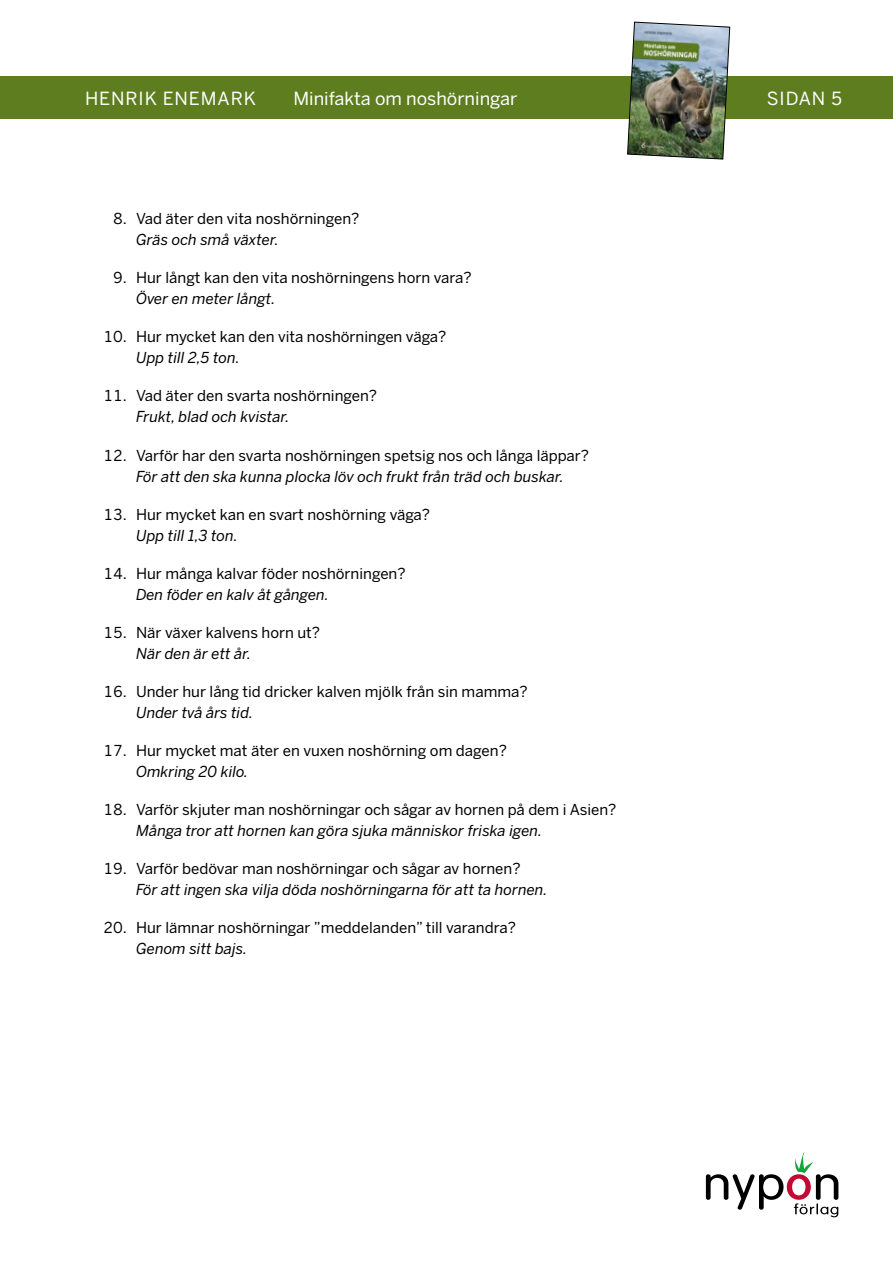
<style>
.page{position:relative;width:893px;height:1263px;background:#fff}
.page>*{position:absolute;margin:0;border:0;box-sizing:border-box;transform-origin:0 0}
.t1{font:18px "Benton Sans";color:#fff}
.t2{font:18px "Benton Sans";letter-spacing:.05em;color:#fff}
.t3{font:15px "Benton Sans";color:#000}
.t4{font:italic 15px "Benton Sans";color:#000}
</style>
<div class="page">
<svg style="left:706px;top:1152px;width:132px;height:65px"></svg>
<div style="left:0;top:77px;width:893px;height:42px;background:#5e7d1f"></div>
<img style="left:627px;top:21px;width:103px;height:139px">
<p class="t2" style="left:85px;top:87px;width:172px">HENRIK ENEMARK</p>
<p class="t1" style="left:293px;top:87px;width:225px">Minifakta om noshörningar</p>
<p class="t1" style="left:767px;top:87px;width:77px">SIDAN 5</p>
<p class="t3" style="left:113px;top:210px;width:248px">8. Vad äter den vita noshörningen?</p>
<p class="t4" style="left:136px;top:231px;width:144px">Gräs och små växter.</p>
<p class="t3" style="left:113px;top:269px;width:360px">9. Hur långt kan den vita noshörningens horn vara?</p>
<p class="t4" style="left:136px;top:290px;width:141px">Över en meter långt.</p>
<p class="t3" style="left:103px;top:328px;width:344px">10. Hur mycket kan den vita noshörningen väga?</p>
<p class="t4" style="left:136px;top:349px;width:105px">Upp till 2,5 ton.</p>
<p class="t3" style="left:103px;top:387px;width:275px">11. Vad äter den svarta noshörningen?</p>
<p class="t4" style="left:136px;top:408px;width:155px">Frukt, blad och kvistar.</p>
<p class="t3" style="left:103px;top:446px;width:487px">12. Varför har den svarta noshörningen spetsig nos och långa läppar?</p>
<p class="t4" style="left:136px;top:467px;width:429px">För att den ska kunna plocka löv och frukt från träd och buskar.</p>
<p class="t3" style="left:103px;top:505px;width:328px">13. Hur mycket kan en svart noshörning väga?</p>
<p class="t4" style="left:136px;top:526px;width:103px">Upp till 1,3 ton.</p>
<p class="t3" style="left:103px;top:564px;width:304px">14. Hur många kalvar föder noshörningen?</p>
<p class="t4" style="left:136px;top:585px;width:194px">Den föder en kalv åt gången.</p>
<p class="t3" style="left:103px;top:623px;width:218px">15. När växer kalvens horn ut?</p>
<p class="t4" style="left:136px;top:644px;width:117px">När den är ett år.</p>
<p class="t3" style="left:103px;top:682px;width:426px">16. Under hur lång tid dricker kalven mjölk från sin mamma?</p>
<p class="t4" style="left:136px;top:703px;width:119px">Under två års tid.</p>
<p class="t3" style="left:103px;top:741px;width:405px">17. Hur mycket mat äter en vuxen noshörning om dagen?</p>
<p class="t4" style="left:136px;top:762px;width:114px">Omkring 20 kilo.</p>
<p class="t3" style="left:103px;top:800px;width:515px">18. Varför skjuter man noshörningar och sågar av hornen på dem i Asien?</p>
<p class="t4" style="left:136px;top:821px;width:408px">Många tror att hornen kan göra sjuka människor friska igen.</p>
<p class="t3" style="left:103px;top:859px;width:419px">19. Varför bedövar man noshörningar och sågar av hornen?</p>
<p class="t4" style="left:136px;top:880px;width:413px">För att ingen ska vilja döda noshörningarna för att ta hornen.</p>
<p class="t3" style="left:103px;top:918px;width:414px">20. Hur lämnar noshörningar ”meddelanden” till varandra?</p>
<p class="t4" style="left:136px;top:939px;width:113px">Genom sitt bajs.</p>
</div>
